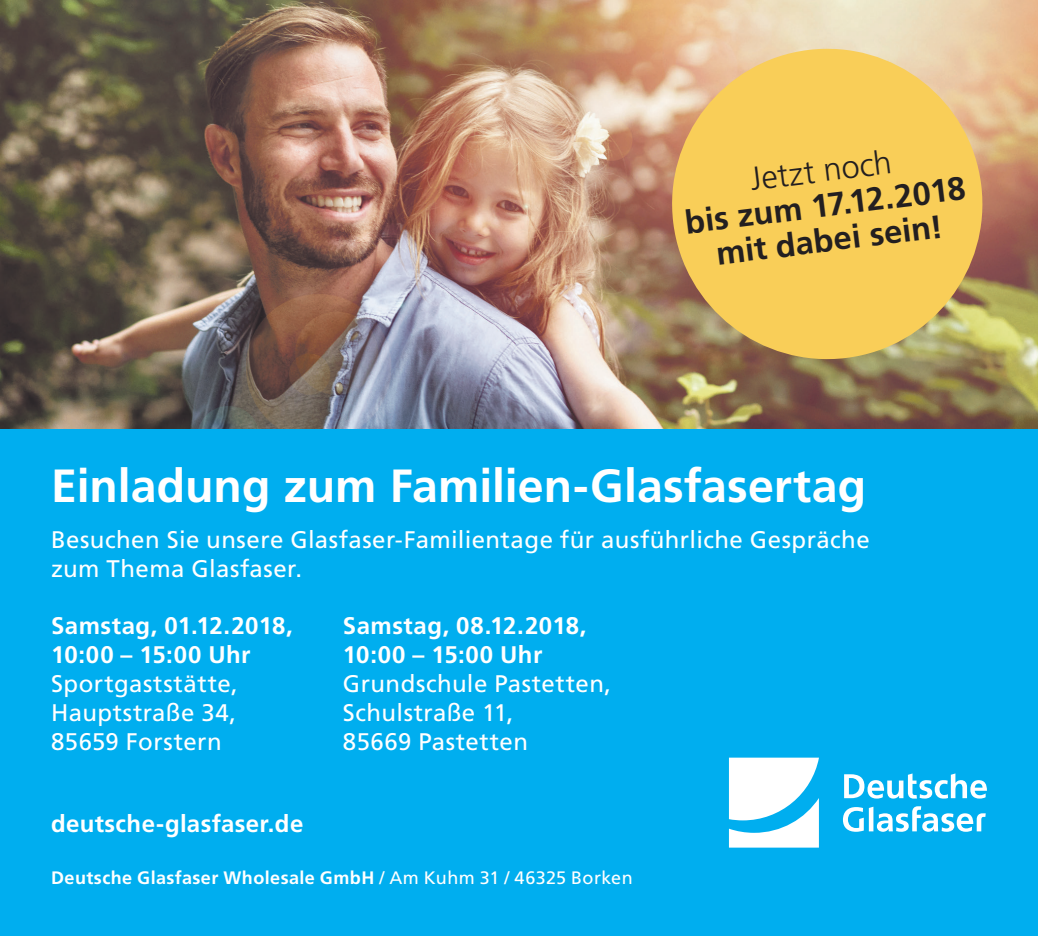
<style>
.page{position:relative;width:1038px;height:936px;background:#fff}
.page>*{position:absolute;margin:0;border:0;box-sizing:border-box;transform-origin:0 0}
.t1{font:700 46.5px "Frutiger LT Std";color:#fff}
.t2{font:700 32.7px/34.8px "Frutiger LT Std";color:#231f20;text-align:center}
.t3{font:300 32.7px "Frutiger LT Std";color:#231f20}
.t4{font:24px/28.8px "Frutiger LT Std";letter-spacing:.02em;color:#fff}
.t5{font:700 24px/28.8px "Frutiger LT Std";letter-spacing:.015em;color:#fff}
.t6{font:700 18px "Frutiger LT Std";letter-spacing:.025em;color:#fff}
.s1{font-weight:400}
</style>
<div class="page">
<div style="left:0;top:311px;width:1037px;height:624px;background:#00aeef"></div>
<img style="left:0;top:0;width:1037px;height:429px">
<svg style="left:663px;top:39px;width:328px;height:329px;background:#e8c163"></svg>
<svg style="left:843px;top:806px;width:142px;height:25px"></svg>
<svg style="left:844px;top:773px;width:142px;height:25px"></svg>
<svg style="left:729px;top:757px;width:90px;height:90px"></svg>
<h2 class="t3" style="left:748px;top:161px;width:143px;rotate:-7deg">Jetzt noch</h2>
<h2 class="t2" style="left:683px;top:205px;width:284px;rotate:-7deg">bis zum 17.12.2018 mit dabei sein!</h2>
<h1 class="t1" style="left:51px;top:458px;width:816px">Einladung zum Familien-Glasfasertag</h1>
<p class="t4" style="left:51px;top:525px;width:820px">Besuchen Sie unsere Glasfaser-Familientage für ausführliche Gespräche zum Thema Glasfaser.</p>
<p class="t5" style="left:51px;top:611px;width:243px">Samstag, 01.12.2018,<br>10:00 – 15:00 Uhr</p>
<p class="t4" style="left:51px;top:669px;width:188px;text-align:justify">Sportgaststätte, Hauptstraße 34, 85659 Forstern</p>
<p class="t5" style="left:51px;top:809px;width:254px">deutsche-glasfaser.de</p>
<p class="t5" style="left:343px;top:611px;width:245px">Samstag, 08.12.2018,<br>10:00 – 15:00 Uhr</p>
<p class="t4" style="left:343px;top:669px;width:270px">Grundschule Pastetten,<br>Schulstraße 11,<br>85669 Pastetten</p>
<p class="t6" style="left:51px;top:866px;width:583px">Deutsche Glasfaser Wholesale GmbH <span class="s1">/ Am Kuhm 31 / 46325 Borken</span></p>
</div>
